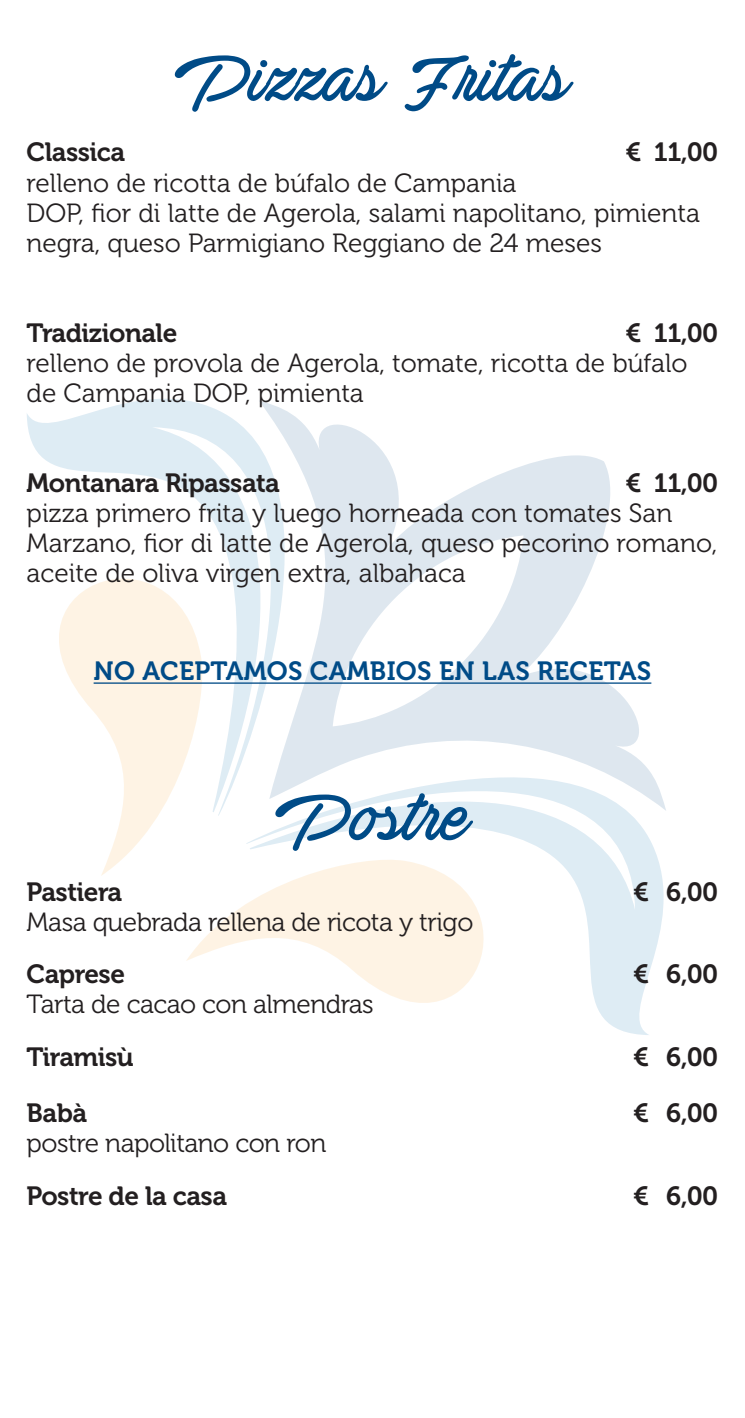
<style>
.page{position:relative;width:745px;height:1418px;background:#fff}
.page>*{position:absolute;margin:0;border:0;box-sizing:border-box;transform-origin:0 0}
.t1{font:75px "Actonia Hand PERSONALUSE";letter-spacing:-.01em;color:#004b87}
.t2{font:26.25px/30px "Museo 300";color:#231f20}
.t3{font:26.25px "Museo 700";letter-spacing:-.02em;color:#231f20}
.t4{font:26.25px "Museo 300";letter-spacing:-.02em;color:#231f20}
.t5{font:26.25px "Museo 700";letter-spacing:.01em;color:#004b87}
</style>
<div class="page">
<svg style="left:101px;top:815px;width:57px;height:61px"></svg>
<svg style="left:186px;top:904px;width:60px;height:57px"></svg>
<svg style="left:246px;top:811px;width:418px;height:224px"></svg>
<svg style="left:27px;top:399px;width:314px;height:416px"></svg>
<svg style="left:258px;top:399px;width:408px;height:412px"></svg>
<hr style="left:94px;top:682px;width:557px;height:1px;background:#004b87">
<p class="t1" style="left:174px;top:41px;width:397px">Pizzas Fritas</p>
<p class="t3" style="left:27px;top:138px;width:100px">Classica</p>
<p class="t3" style="left:625px;top:138px;width:94px">€ 11,00</p>
<p class="t2" style="left:27px;top:168px;width:491px">relleno de ricotta de búfalo de Campania</p>
<p class="t2" style="left:27px;top:198px;width:674px">DOP, fior di latte de Agerola, salami napolitano, pimienta negra, queso Parmigiano Reggiano de 24 meses</p>
<p class="t3" style="left:27px;top:318px;width:152px">Tradizionale</p>
<p class="t3" style="left:625px;top:318px;width:94px">€ 11,00</p>
<p class="t2" style="left:27px;top:348px;width:662px">relleno de provola de Agerola, tomate, ricotta de búfalo de Campania DOP, pimienta</p>
<p class="t3" style="left:27px;top:468px;width:255px">Montanara Ripassata</p>
<p class="t3" style="left:625px;top:468px;width:94px">€ 11,00</p>
<p class="t2" style="left:27px;top:498px;width:691px">pizza primero frita y luego horneada con tomates San<br>Marzano, fior di latte de Agerola, queso pecorino romano, aceite de oliva virgen extra, albahaca</p>
<p class="t5" style="left:94px;top:656px;width:559px">NO ACEPTAMOS CAMBIOS EN LAS RECETAS</p>
<p class="t1" style="left:275px;top:779px;width:196px">Postre</p>
<p class="t3" style="left:27px;top:877px;width:97px">Pastiera</p>
<p class="t3" style="left:632px;top:877px;width:87px">€ 6,00</p>
<p class="t4" style="left:27px;top:907px;width:448px">Masa quebrada rellena de ricota y trigo</p>
<p class="t3" style="left:27px;top:959px;width:100px">Caprese</p>
<p class="t3" style="left:632px;top:959px;width:87px">€ 6,00</p>
<p class="t4" style="left:27px;top:990px;width:348px">Tarta de cacao con almendras</p>
<p class="t3" style="left:27px;top:1042px;width:108px">Tiramisù</p>
<p class="t3" style="left:632px;top:1042px;width:87px">€ 6,00</p>
<p class="t3" style="left:27px;top:1098px;width:62px">Babà</p>
<p class="t3" style="left:632px;top:1098px;width:87px">€ 6,00</p>
<p class="t4" style="left:27px;top:1128px;width:301px">postre napolitano con ron</p>
<p class="t3" style="left:27px;top:1180px;width:202px">Postre de la casa</p>
<p class="t3" style="left:632px;top:1180px;width:87px">€ 6,00</p>
</div>
